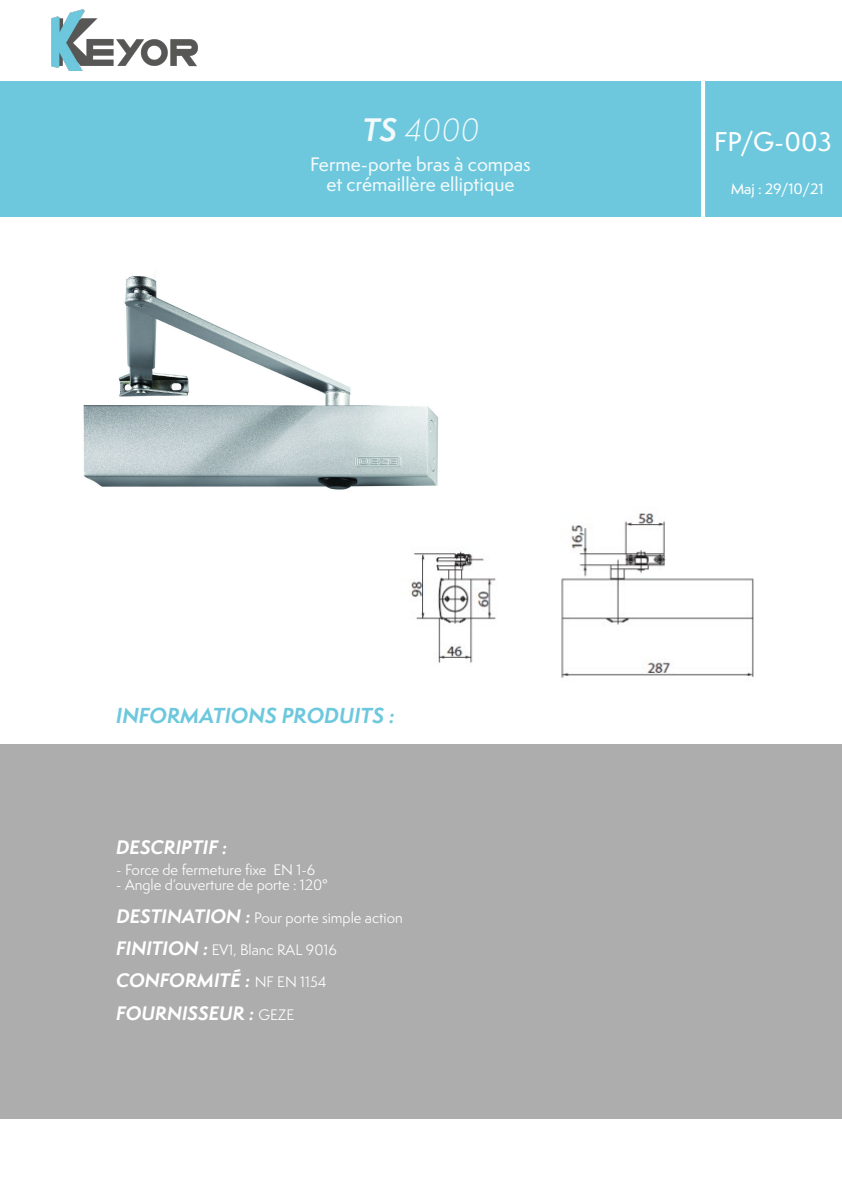
<style>
.page{position:relative;width:842px;height:1191px;background:#fff}
.page>*{position:absolute;margin:0;border:0;box-sizing:border-box;transform-origin:0 0}
.t1{font:italic 300 30px "Semplicita Pro";color:#f3fafb}
.t2{font:500 25px "Semplicita Pro";color:#fff}
.t3{font:italic 700 20px "Semplicita Pro";color:#6dc8dd}
.t4{font:italic 700 18px/33.1px "Semplicita Pro";color:#fff}
.t5{font:500 18px/20px "Semplicita Pro";color:#f3fafb;text-align:center}
.t6{font:14px "Semplicita Pro";color:#fff}
.t7{font:500 14px "Semplicita Pro";color:#fff}
.s1{font-weight:600}
.s2{font-weight:700;font-style:italic;font-size:18px}
.s3{font-weight:400;font-style:normal;font-size:14px}
</style>
<div class="page">
<div style="left:0;top:744px;width:842px;height:374px;background:#adadad"></div>
<div style="left:0;top:82px;width:842px;height:135px;background:#6dc8dd"></div>
<hr style="left:701px;top:52px;width:4px;height:183px;background:#fff">
<img style="left:83px;top:276px;width:356px;height:214px">
<img style="left:410px;top:513px;width:344px;height:165px">
<img style="left:51px;top:9px;width:146px;height:62px">
<h1 class="t1" style="left:362px;top:110px;width:119px"><span class="s1">TS</span> 4000</h1>
<p class="t5" style="left:310px;top:154px;width:222px">Ferme-porte bras à compas et crémaillère elliptique</p>
<h2 class="t2" style="left:714px;top:124px;width:119px">FP/G-003</h2>
<p class="t7" style="left:731px;top:178px;width:94px">Maj : 29/10/21</p>
<h3 class="t3" style="left:116px;top:701px;width:280px">INFORMATIONS PRODUITS :</h3>
<p class="t4" style="left:116px;top:830px;width:113px">DESCRIPTIF :</p>
<p class="t6" style="left:116px;top:860px;width:201px">- Force de fermeture fixe EN 1-6</p>
<p class="t6" style="left:116px;top:875px;width:213px">- Angle d’ouverture de porte : 120°</p>
<p class="t6" style="left:116px;top:907px;width:288px"><span class="s2">DESTINATION :</span> Pour porte simple action</p>
<p class="t6" style="left:116px;top:940px;width:222px"><span class="s2">FINITION :</span> EV1, Blanc RAL 9016</p>
<p class="t4" style="left:116px;top:963px;width:212px">CONFORMITÉ : <span class="s3">NF EN 1154<br></span>FOURNISSEUR : <span class="s3">GEZE</span></p>
</div>
